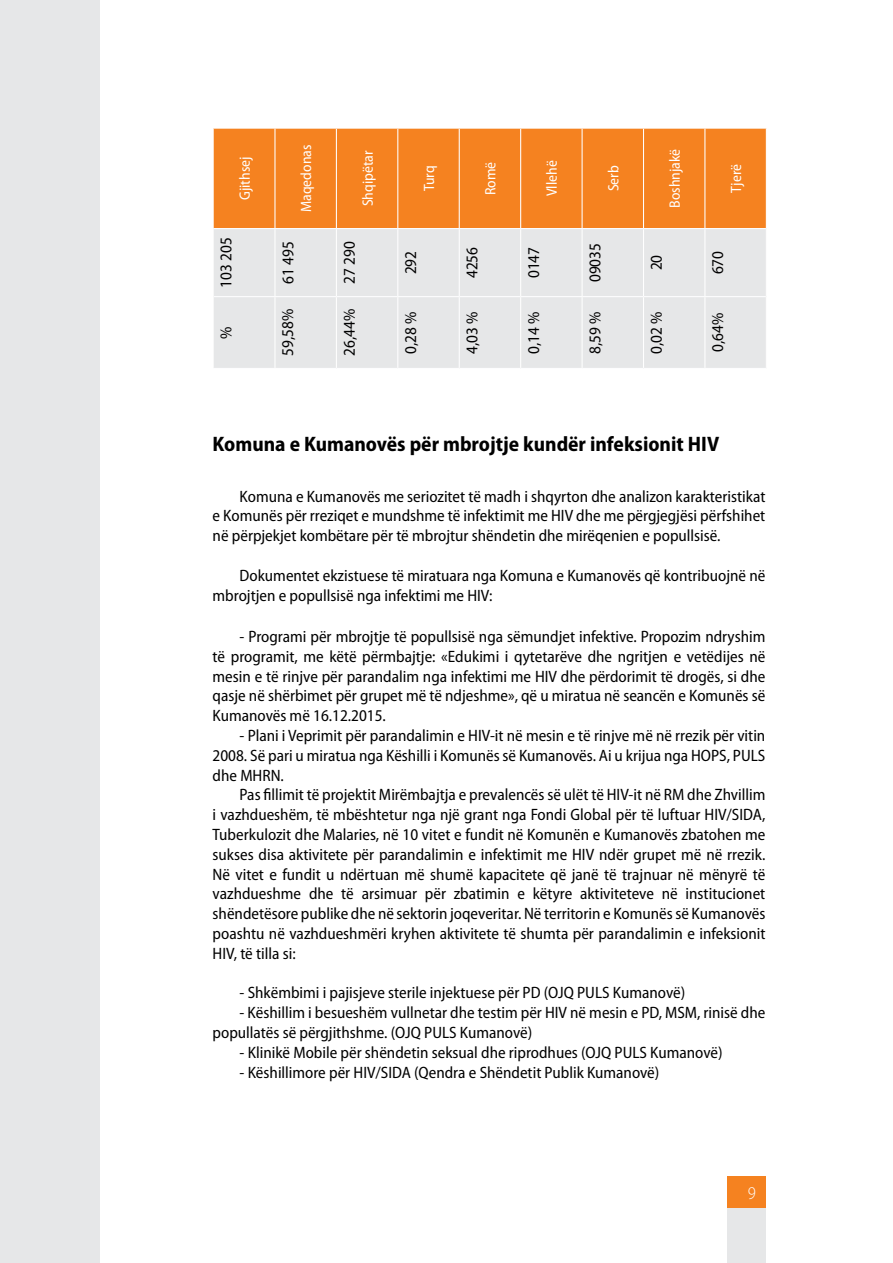
<style>
.page{position:relative;width:893px;height:1263px;background:#fff}
.page>*{position:absolute;margin:0;border:0;box-sizing:border-box;transform-origin:0 0}
.t1{font:700 semi-condensed 21px "Myriad Pro";color:#000}
.t2{font:300 semi-condensed 18px "Myriad Pro";color:#fff}
.t3{font:semi-condensed 16.5px/19.8px "Myriad Pro";color:#000;text-align:justify}
.t4{font:semi-condensed 15px "Myriad Pro";color:#fff}
</style>
<div class="page">
<div style="left:727px;top:1176px;width:38px;height:86px;background:#f58220"></div>
<div style="left:727px;top:1208px;width:38px;height:55px;background:#e6e7e8"></div>
<div style="left:214px;top:129px;width:552px;height:99px;background:#f58220"></div>
<div style="left:213px;top:229px;width:62px;height:68px;background:#e6e7e8"></div>
<div style="left:275px;top:229px;width:61px;height:68px;background:#e6e7e8"></div>
<div style="left:336px;top:229px;width:62px;height:68px;background:#e6e7e8"></div>
<div style="left:398px;top:229px;width:61px;height:68px;background:#e6e7e8"></div>
<div style="left:459px;top:229px;width:62px;height:68px;background:#e6e7e8"></div>
<div style="left:521px;top:229px;width:61px;height:68px;background:#e6e7e8"></div>
<div style="left:582px;top:229px;width:61px;height:68px;background:#e6e7e8"></div>
<div style="left:643px;top:229px;width:62px;height:68px;background:#e6e7e8"></div>
<div style="left:705px;top:229px;width:61px;height:68px;background:#e6e7e8"></div>
<div style="left:213px;top:297px;width:62px;height:71px;background:#e6e7e8"></div>
<div style="left:275px;top:297px;width:61px;height:71px;background:#e6e7e8"></div>
<div style="left:336px;top:297px;width:62px;height:71px;background:#e6e7e8"></div>
<div style="left:398px;top:297px;width:61px;height:71px;background:#e6e7e8"></div>
<div style="left:459px;top:297px;width:62px;height:71px;background:#e6e7e8"></div>
<div style="left:521px;top:297px;width:61px;height:71px;background:#e6e7e8"></div>
<div style="left:582px;top:297px;width:61px;height:71px;background:#e6e7e8"></div>
<div style="left:643px;top:297px;width:62px;height:71px;background:#e6e7e8"></div>
<div style="left:705px;top:297px;width:61px;height:71px;background:#e6e7e8"></div>
<hr style="left:213px;top:229px;width:1px;height:68px;background:#fff">
<hr style="left:274px;top:229px;width:1px;height:67px;background:#fff">
<hr style="left:336px;top:229px;width:1px;height:67px;background:#fff">
<hr style="left:397px;top:229px;width:1px;height:67px;background:#fff">
<hr style="left:459px;top:229px;width:1px;height:67px;background:#fff">
<hr style="left:520px;top:229px;width:1px;height:67px;background:#fff">
<hr style="left:582px;top:229px;width:1px;height:67px;background:#fff">
<hr style="left:643px;top:229px;width:1px;height:67px;background:#fff">
<hr style="left:704px;top:229px;width:1px;height:67px;background:#fff">
<hr style="left:213px;top:297px;width:1px;height:71px;background:#fff">
<hr style="left:274px;top:297px;width:1px;height:71px;background:#fff">
<hr style="left:336px;top:297px;width:1px;height:71px;background:#fff">
<hr style="left:397px;top:297px;width:1px;height:71px;background:#fff">
<hr style="left:459px;top:297px;width:1px;height:71px;background:#fff">
<hr style="left:520px;top:297px;width:1px;height:71px;background:#fff">
<hr style="left:582px;top:297px;width:1px;height:71px;background:#fff">
<hr style="left:643px;top:297px;width:1px;height:71px;background:#fff">
<hr style="left:704px;top:297px;width:1px;height:71px;background:#fff">
<hr style="left:274px;top:129px;width:1px;height:99px;background:#fff">
<hr style="left:336px;top:129px;width:1px;height:99px;background:#fff">
<hr style="left:397px;top:129px;width:1px;height:99px;background:#fff">
<hr style="left:459px;top:129px;width:1px;height:99px;background:#fff">
<hr style="left:520px;top:129px;width:1px;height:99px;background:#fff">
<hr style="left:582px;top:129px;width:1px;height:99px;background:#fff">
<hr style="left:643px;top:129px;width:1px;height:99px;background:#fff">
<hr style="left:704px;top:129px;width:1px;height:99px;background:#fff">
<hr style="left:214px;top:296px;width:61px;height:1px;background:#fff">
<hr style="left:275px;top:296px;width:61px;height:1px;background:#fff">
<hr style="left:336px;top:296px;width:62px;height:1px;background:#fff">
<hr style="left:398px;top:296px;width:61px;height:1px;background:#fff">
<hr style="left:459px;top:296px;width:62px;height:1px;background:#fff">
<hr style="left:521px;top:296px;width:61px;height:1px;background:#fff">
<hr style="left:582px;top:296px;width:61px;height:1px;background:#fff">
<hr style="left:643px;top:296px;width:62px;height:1px;background:#fff">
<hr style="left:705px;top:296px;width:61px;height:1px;background:#fff">
<div style="left:0;top:0;width:100px;height:1263px;background:#e6e7e8"></div>
<p class="t4" style="left:235px;top:200px;width:46px;rotate:-90deg">Gjithsej</p>
<p class="t4" style="left:297px;top:212px;width:69px;rotate:-90deg">Maqedonas</p>
<p class="t4" style="left:358px;top:206px;width:57px;rotate:-90deg">Shqipëtar</p>
<p class="t4" style="left:420px;top:191px;width:27px;rotate:-90deg">Turq</p>
<p class="t4" style="left:481px;top:195px;width:35px;rotate:-90deg">Romë</p>
<p class="t4" style="left:543px;top:196px;width:37px;rotate:-90deg">Vllehë</p>
<p class="t4" style="left:604px;top:191px;width:28px;rotate:-90deg">Serb</p>
<p class="t4" style="left:666px;top:208px;width:61px;rotate:-90deg">Boshnjakë</p>
<p class="t4" style="left:727px;top:193px;width:30px;rotate:-90deg">Tjerë</p>
<p class="t3" style="left:216px;top:288px;width:52px;rotate:-90deg">103 205</p>
<p class="t3" style="left:278px;top:284px;width:44px;rotate:-90deg">61 495</p>
<p class="t3" style="left:339px;top:284px;width:44px;rotate:-90deg">27 290</p>
<p class="t3" style="left:401px;top:274px;width:25px;rotate:-90deg">292</p>
<p class="t3" style="left:462px;top:278px;width:33px;rotate:-90deg">4256</p>
<p class="t3" style="left:523px;top:278px;width:33px;rotate:-90deg">0147</p>
<p class="t3" style="left:585px;top:282px;width:41px;rotate:-90deg">09035</p>
<p class="t3" style="left:646px;top:270px;width:17px;rotate:-90deg">20</p>
<p class="t3" style="left:708px;top:274px;width:25px;rotate:-90deg">670</p>
<p class="t3" style="left:216px;top:339px;width:14px;rotate:-90deg">%</p>
<p class="t3" style="left:278px;top:356px;width:49px;rotate:-90deg">59,58%</p>
<p class="t3" style="left:339px;top:356px;width:49px;rotate:-90deg">26,44%</p>
<p class="t3" style="left:400px;top:354px;width:44px;rotate:-90deg">0,28 %</p>
<p class="t3" style="left:462px;top:354px;width:44px;rotate:-90deg">4,03 %</p>
<p class="t3" style="left:523px;top:354px;width:44px;rotate:-90deg">0,14 %</p>
<p class="t3" style="left:585px;top:354px;width:44px;rotate:-90deg">8,59 %</p>
<p class="t3" style="left:646px;top:354px;width:44px;rotate:-90deg">0,02 %</p>
<p class="t3" style="left:708px;top:352px;width:41px;rotate:-90deg">0,64%</p>
<p class="t1" style="left:213px;top:431px;width:508px">Komuna e Kumanovës për mbrojtje kundër infeksionit HIV</p>
<p class="t3" style="left:213px;top:486px;width:554px;text-indent:27px">Komuna e Kumanovës me seriozitet të madh i shqyrton dhe analizon karakteristikat e Komunës për rreziqet e mundshme të infektimit me HIV dhe me përgjegjësi përfshihet në përpjekjet kombëtare për të mbrojtur shëndetin dhe mirëqenien e popullsisë.</p>
<p class="t3" style="left:213px;top:565px;width:554px;text-indent:27px">Dokumentet ekzistuese të miratuara nga Komuna e Kumanovës që kontribuojnë në mbrojtjen e popullsisë nga infektimi me HIV:</p>
<p class="t3" style="left:213px;top:626px;width:554px;text-indent:27px">- Programi për mbrojtje të popullsisë nga sëmundjet infektive. Propozim ndryshim të programit, me këtë përmbajtje: «Edukimi i qytetarëve dhe ngritjen e vetëdijes në mesin e të rinjve për parandalim nga infektimi me HIV dhe përdorimit të drogës, si dhe qasje në shërbimet për grupet më të ndjeshme», që u miratua në seancën e Komunës së Kumanovës më 16.12.2015.</p>
<p class="t3" style="left:213px;top:725px;width:554px;text-indent:27px">- Plani i Veprimit për parandalimin e HIV-it në mesin e të rinjve më në rrezik për vitin 2008. Së pari u miratua nga Këshilli i Komunës së Kumanovës. Ai u krijua nga HOPS, PULS dhe MHRN.</p>
<p class="t3" style="left:213px;top:785px;width:554px;text-indent:27px">Pas fillimit të projektit Mirëmbajtja e prevalencës së ulët të HIV-it në RM dhe Zhvillim i vazhdueshëm, të mbështetur nga një grant nga Fondi Global për të luftuar HIV/SIDA, Tuberkulozit dhe Malaries, në 10 vitet e fundit në Komunën e Kumanovës zbatohen me sukses disa aktivitete për parandalimin e infektimit me HIV ndër grupet më në rrezik.<br>Në vitet e fundit u ndërtuan më shumë kapacitete që janë të trajnuar në mënyrë të vazhdueshme dhe të arsimuar për zbatimin e këtyre aktiviteteve në institucionet shëndetësore publike dhe në sektorin joqeveritar. Në territorin e Komunës së Kumanovës poashtu në vazhdueshmëri kryhen aktivitete të shumta për parandalimin e infeksionit HIV, të tilla si:</p>
<p class="t3" style="left:240px;top:983px;width:447px">- Shkëmbimi i pajisjeve sterile injektuese për PD (OJQ PULS Kumanovë)</p>
<p class="t3" style="left:213px;top:1002px;width:554px;text-indent:27px">- Këshillim i besueshëm vullnetar dhe testim për HIV në mesin e PD, MSM, rinisë dhe popullatës së përgjithshme. (OJQ PULS Kumanovë)</p>
<p class="t3" style="left:240px;top:1042px;width:484px">- Klinikë Mobile për shëndetin seksual dhe riprodhues (OJQ PULS Kumanovë)</p>
<p class="t3" style="left:240px;top:1062px;width:421px">- Këshillimore për HIV/SIDA (Qendra e Shëndetit Publik Kumanovë)</p>
<p class="t2" style="left:748px;top:1183px;width:10px">9</p>
</div>
